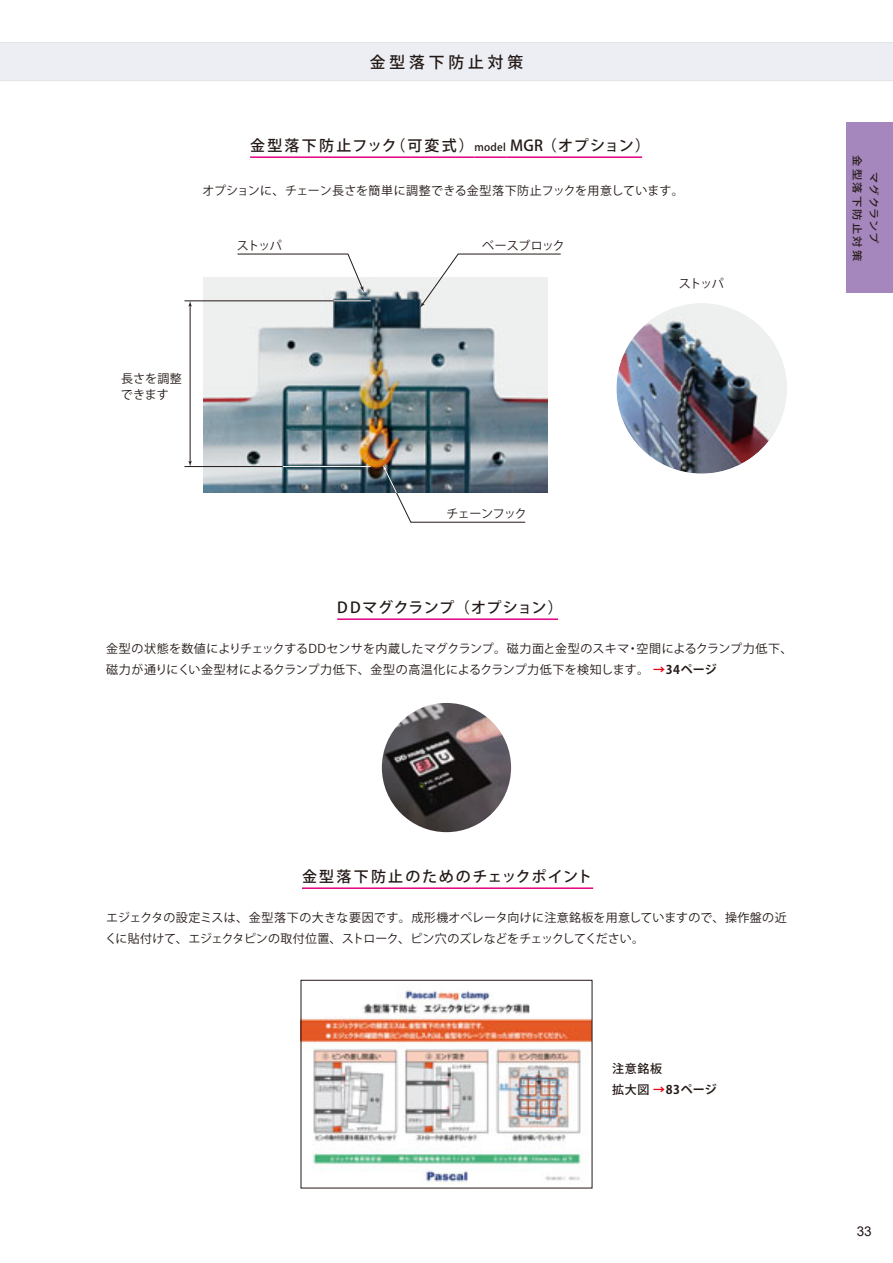
<style>
.page{position:relative;width:893px;height:1263px;background:#fff}
.page>*{position:absolute;margin:0;border:0;box-sizing:border-box;transform-origin:0 0}
.t1{font:15.75px "Koz Go Pro Medium 90 msp RKSJ H";letter-spacing:.25em;color:#231916}
.t2{font:15px "Koz Go Pro Medium 90 msp RKSJ H";letter-spacing:.085em;color:#231916}
.t3{font:15px "Koz Go Pro Medium 90 msp RKSJ H";letter-spacing:.11em;color:#231916}
.t4{font:15px "Koz Go Pro Medium 90 msp RKSJ H";letter-spacing:.04em;color:#231916}
.t5{font:13.5px "Arial";color:#231916}
.t6{font:12px/16.5px "Koz Go Pro Regular 90 msp RKSJ H";letter-spacing:.01em;color:#231916}
.t7{font:12px/21px "Koz Go Pro Regular 90 msp RKSJ H";letter-spacing:.03em;color:#231916}
.t8{font:12px "Koz Go Pro Bold 90 msp RKSJ H";letter-spacing:.03em;color:#231916}
.t9{font:12px "Koz Go Pro Regular 90 msp RKSJ H";letter-spacing:-.05em;color:#231916}
.t10{font:12px "Koz Go Pro Regular 90 msp RKSJ H";letter-spacing:-.01em;color:#231916}
.t11{font:12px "Koz Go Pro Medium 90 msp RKSJ H";color:#231916}
.t12{font:10.2px/16.5px "Koz Go Pro Medium 90 msp RKSJ H";letter-spacing:.2em;color:#231916;text-align:center;scale:1.11 1}
.s1{font-size:10.5px}
.s2{font-family:"Koz Go Pro Bold 90 msp RKSJ H";color:#e60013}
.s3{font-family:"Koz Go Pro Bold 90 msp RKSJ H"}
.s4{font-family:"Koz Go Pro Medium 90 msp RKSJ H"}
.s5{color:#e60013}
</style>
<div class="page">
<img style="left:203px;top:278px;width:344px;height:215px">
<img style="left:616px;top:303px;width:171px;height:171px;border-radius:50%">
<img style="left:382px;top:703px;width:129px;height:129px;border-radius:50%">
<hr style="left:184px;top:301px;width:187px;height:1px;background:#231916">
<hr style="left:184px;top:466px;width:187px;height:1px;background:#231916">
<hr style="left:333px;top:301px;width:38px;height:1px;background:#fff">
<hr style="left:283px;top:466px;width:88px;height:1px;background:#fff">
<hr style="left:190px;top:305px;width:1px;height:158px;background:#231916">
<svg style="left:188px;top:301px;width:4px;height:6px"></svg>
<svg style="left:188px;top:461px;width:4px;height:6px"></svg>
<svg style="left:420px;top:254px;width:141px;height:54px"></svg>
<svg style="left:237px;top:254px;width:127px;height:38px"></svg>
<svg style="left:383px;top:465px;width:143px;height:58px"></svg>
<img style="left:303px;top:990px;width:287px;height:195px">
<div style="left:0;top:43px;width:893px;height:38px;background:#eceef3"></div>
<svg style="left:0;top:42px;width:893px;height:1px"></svg>
<hr style="left:0;top:43px;width:893px;height:1px;background:#d1d3d4">
<hr style="left:337px;top:618px;width:221px;height:2px;background:#e4007f">
<hr style="left:302px;top:887px;width:291px;height:2px;background:#e4007f">
<hr style="left:250px;top:156px;width:224px;height:2px;background:#e4007f">
<hr style="left:474px;top:156px;width:32px;height:2px;background:#e4007f">
<hr style="left:506px;top:156px;width:136px;height:2px;background:#e4007f">
<div style="left:846px;top:123px;width:47px;height:170px;background:#a687bd"></div>
<h1 class="t1" style="left:370px;top:56px;width:155px">金型落下防止対策</h1>
<p class="t2" style="left:250px;top:140px;width:401px">金型落下防止フック（可変式）<span class="s1">model</span> MGR （オプション）</p>
<p class="t6" style="left:202px;top:184px;width:483px">オプションに、チェーン長さを簡単に調整できる金型落下防止フックを用意しています。</p>
<p class="t6" style="left:121px;top:372px;width:63px">長さを調整できます</p>
<p class="t6" style="left:237px;top:239px;width:46px">ストッパ</p>
<p class="t10" style="left:482px;top:241px;width:84px">ベースブロック</p>
<p class="t9" style="left:446px;top:509px;width:82px">チェーンフック</p>
<p class="t4" style="left:337px;top:602px;width:227px">DDマグクランプ（オプション）</p>
<p class="t6" style="left:679px;top:277px;width:46px">ストッパ</p>
<p class="t7" style="left:106px;top:639px;width:688px">金型の状態を数値によりチェックするDDセンサを内蔵したマグクランプ。磁力面と金型のスキマ・空間によるクランプ力低下、磁力が通りにくい金型材によるクランプ力低下、金型の高温化によるクランプ力低下を検知します。 <span class="s2">→</span><span class="s3">34ページ</span></p>
<p class="t12" style="left:881px;top:155px;width:97px;rotate:90deg">マグクランプ<br>金型落下防止対策</p>
<p class="t12" style="left:866px;top:155px;width:97px;rotate:90deg">金型落下防止対策</p>
<p class="t3" style="left:302px;top:871px;width:292px">金型落下防止のためのチェックポイント</p>
<p class="t6" style="left:105px;top:908px;width:683px;line-height:21px">エジェクタの設定ミスは、金型落下の大きな要因です。成形機オペレータ向けに注意銘板を用意していますので、操作盤の近くに貼付けて、エジェクタピンの取付位置、ストローク、ピン穴のズレなどをチェックしてください。</p>
<p class="t11" style="left:612px;top:1064px;width:51px">注意銘板</p>
<p class="t8" style="left:612px;top:1085px;width:106px"><span class="s4">拡大図</span> <span class="s5">→</span>83ページ</p>
<p class="t5" style="left:857px;top:1224px;width:17px">33</p>
</div>
